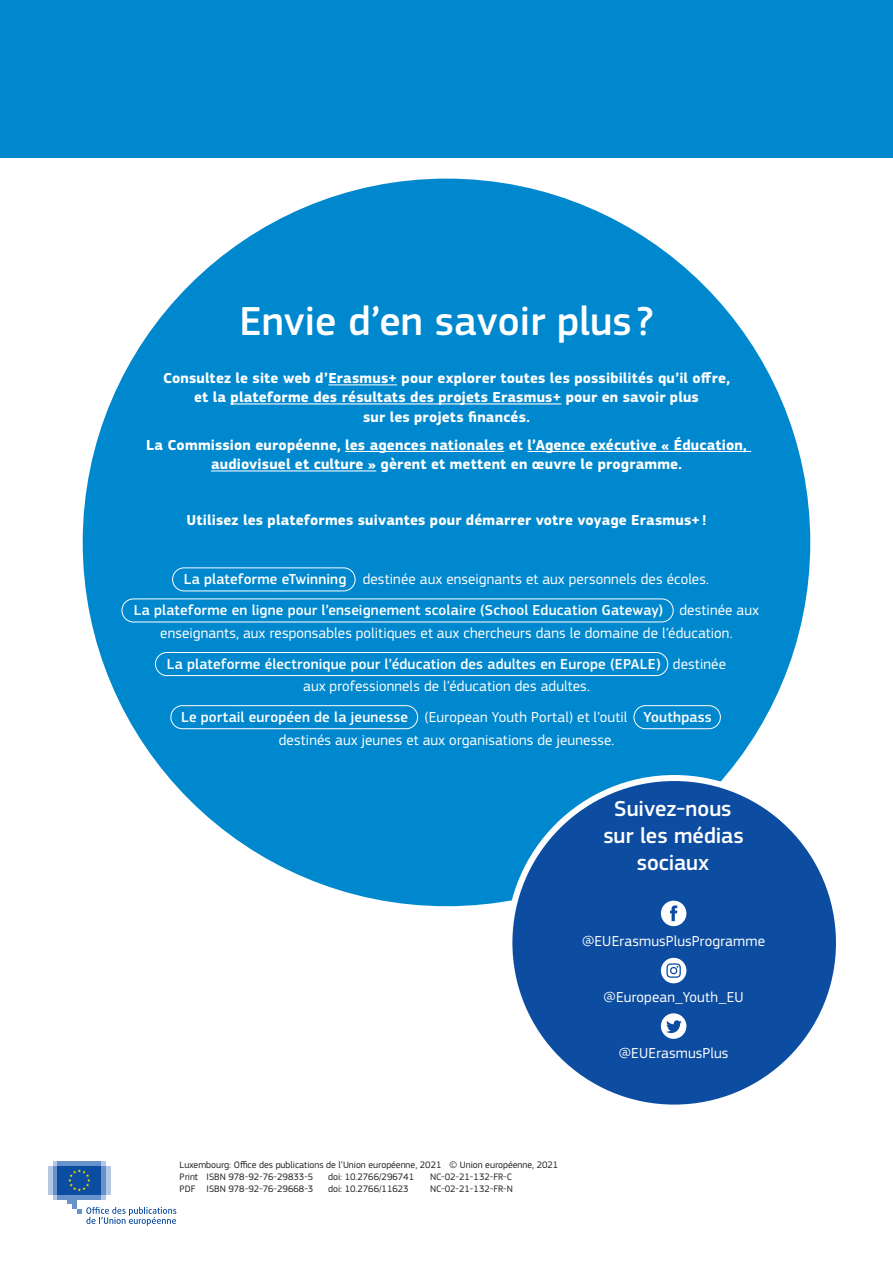
<style>
.page{position:relative;width:893px;height:1263px;background:#fff}
.page>*{position:absolute;margin:0;border:0;box-sizing:border-box;transform-origin:0 0}
.t1{font:500 42px "EC Square Sans Pro";color:#fff}
.t2{font:500 22.5px/27px "EC Square Sans Pro";color:#fff;text-align:center}
.Body{font:15px/22.5px "EC Square Sans Pro";letter-spacing:.01em;color:#fff;text-align:center}
.Body-2{font:700 15px/19.5px "EC Square Sans Pro";letter-spacing:.01em;color:#fff;text-align:center}
.Body-3{font:500 15px/22.5px "EC Square Sans Pro";letter-spacing:.01em;color:#fff;text-align:center}
.t3{font:9.75px "EC Square Sans Pro";color:#231f20}
.s1{font-weight:500}
.s2{font-weight:400}
</style>
<div class="page">
<div style="left:83px;top:179px;width:727px;height:727px;background:#0088ce;border-radius:50%"></div>
<div style="left:172px;top:567px;width:183px;height:24px;border:1px solid #fff;border-radius:12px"></div>
<div style="left:122px;top:598px;width:552px;height:24px;border:1px solid #fff;border-radius:12px"></div>
<div style="left:155px;top:652px;width:513px;height:24px;border:1px solid #fff;border-radius:12px"></div>
<div style="left:171px;top:705px;width:247px;height:24px;border:1px solid #fff;border-radius:12px"></div>
<div style="left:634px;top:705px;width:87px;height:24px;border:1px solid #fff;border-radius:12px"></div>
<svg style="left:53px;top:1194px;width:53px;height:5px"></svg>
<svg style="left:53px;top:1161px;width:53px;height:5px"></svg>
<div style="left:58px;top:1161px;width:43px;height:5px;background:#6892cc"></div>
<div style="left:58px;top:1194px;width:43px;height:5px;background:#6892cc"></div>
<div style="left:101px;top:1166px;width:5px;height:28px;background:#6892cc"></div>
<div style="left:106px;top:1166px;width:5px;height:28px;background:#b3c8e5"></div>
<div style="left:53px;top:1166px;width:5px;height:28px;background:#6892cc"></div>
<div style="left:48px;top:1166px;width:5px;height:28px;background:#b3c8e5"></div>
<div style="left:67px;top:1194px;width:10px;height:10px;background:#6892cc"></div>
<div style="left:72px;top:1194px;width:5px;height:15px;background:#6892cc"></div>
<div style="left:58px;top:1166px;width:43px;height:28px;background:#0d4da1"></div>
<svg style="left:68px;top:1169px;width:23px;height:22px"></svg>
<svg style="left:77px;top:1207px;width:99px;height:19px"></svg>
<div style="left:0;top:0;width:893px;height:157px;background:#0088ce"></div>
<hr style="left:328px;top:384px;width:69px;height:1px;background:#fff">
<hr style="left:231px;top:403px;width:330px;height:1px;background:#fff">
<hr style="left:345px;top:451px;width:159px;height:1px;background:#fff">
<hr style="left:527px;top:451px;width:224px;height:1px;background:#fff">
<hr style="left:211px;top:470px;width:165px;height:1px;background:#fff">
<div style="left:509px;top:778px;width:330px;height:329px;background:#0d4da1;border-radius:50%"></div>
<svg style="left:661px;top:901px;width:25px;height:25px"></svg>
<svg style="left:661px;top:958px;width:25px;height:25px"></svg>
<svg style="left:661px;top:1013px;width:25px;height:26px"></svg>
<h1 class="t1" style="left:240px;top:297px;width:415px">Envie d’en savoir plus ?</h1>
<p class="Body-2" style="left:163px;top:368px;width:568px">Consultez le site web d’Erasmus+ pour explorer toutes les possibilités qu’il offre, et la plateforme des résultats des projets Erasmus+ pour en savoir plus<br>sur les projets financés.</p>
<p class="Body-2" style="left:146px;top:435px;width:602px">La Commission européenne, les agences nationales et l’Agence exécutive « Éducation, audiovisuel et culture » gèrent et mettent en œuvre le programme.</p>
<p class="Body-2" style="left:187px;top:511px;width:521px">Utilisez les plateformes suivantes pour démarrer votre voyage Erasmus+!</p>
<p class="Body" style="left:184px;top:568px;width:527px"><span class="s1">La plateforme eTwinning</span> destinée aux enseignants et aux personnels des écoles.</p>
<p class="Body" style="left:134px;top:599px;width:626px"><span class="s1">La plateforme en ligne pour l’enseignement scolaire (School Education Gateway)</span> destinée aux enseignants, aux responsables politiques et aux chercheurs dans le domaine de l’éducation.</p>
<p class="Body-3" style="left:167px;top:653px;width:561px">La plateforme électronique pour l’éducation des adultes en Europe (EPALE) <span class="s2">destinée aux professionnels de l’éducation des adultes.</span></p>
<p class="Body" style="left:181px;top:706px;width:532px"><span class="s1">Le portail européen de la jeunesse</span> (European Youth Portal) et l’outil <span class="s1">Youthpass </span>destinés aux jeunes et aux organisations de jeunesse.</p>
<h3 class="t2" style="left:603px;top:796px;width:142px">Suivez-nous sur les médias sociaux</h3>
<p class="Body" style="left:582px;top:930px;width:185px">@EUErasmusPlusProgramme</p>
<p class="Body" style="left:604px;top:986px;width:142px">@European_Youth_EU</p>
<p class="t3" style="left:180px;top:1159px;width:380px">Luxembourg: Office des publications de l’Union européenne, 2021 © Union européenne, 2021</p>
<p class="t3" style="left:180px;top:1171px;width:135px">Print ISBN 978-92-76-29833-5</p>
<p class="t3" style="left:328px;top:1171px;width:87px">doi: 10.2766/296741</p>
<p class="t3" style="left:430px;top:1171px;width:83px">NC-02-21-132-FR-C</p>
<p class="t3" style="left:180px;top:1183px;width:135px">PDF ISBN 978-92-76-29668-3</p>
<p class="t3" style="left:328px;top:1183px;width:82px">doi: 10.2766/11623</p>
<p class="t3" style="left:430px;top:1183px;width:84px">NC-02-21-132-FR-N</p>
<p class="Body" style="left:619px;top:1042px;width:111px">@EUErasmusPlus</p>
</div>
